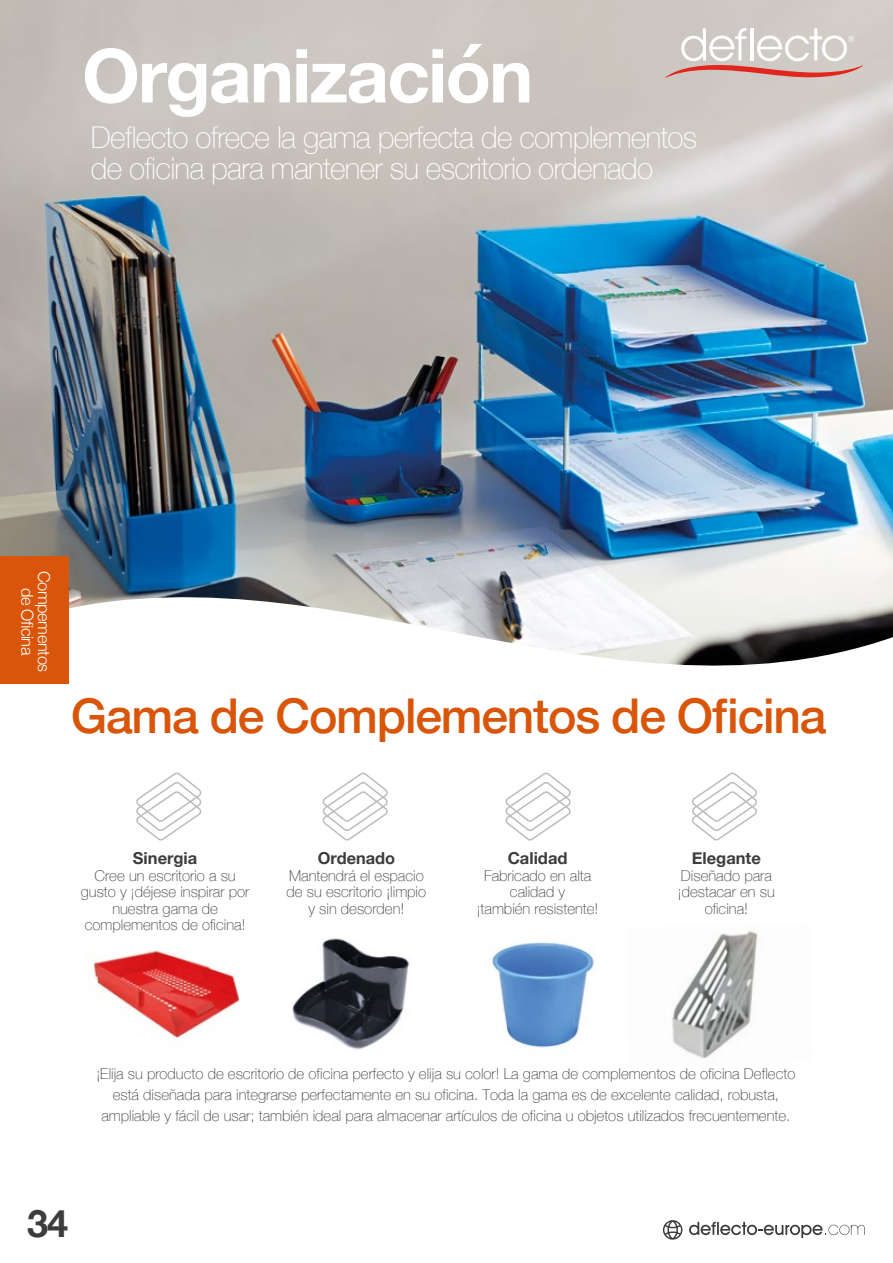
<style>
.page{position:relative;width:893px;height:1263px;background:#fff}
.page>*{position:absolute;margin:0;border:0;box-sizing:border-box;transform-origin:0 0}
.t1{font:700 74.55px "Helvetica Neue";letter-spacing:-.025em;color:#fff}
.t2{font:500 48px "Helvetica Neue";letter-spacing:-.025em;color:#d85509}
.t3{font:700 37.95px "Helvetica Neue";color:#3c3c3b}
.t4{font:100 30px/31.5px "Helvetica Neue";letter-spacing:-.025em;color:#fff}
.t5{font:700 16.5px "Helvetica Neue";color:#3c3c3b}
.t6{font:300 16.5px/16.5px "Helvetica Neue";letter-spacing:-.025em;color:#fff;text-align:center}
.t7{font:100 15px/16.5px "Helvetica Neue";color:#3c3c3b;text-align:center}
</style>
<div class="page">
<img style="left:0;top:0;width:893px;height:666px">
<svg style="left:663px;top:1220px;width:19px;height:20px"></svg>
<svg style="left:689px;top:1222px;width:176px;height:16px"></svg>
<div style="left:0;top:556px;width:69px;height:128px;background:#d85509"></div>
<svg style="left:665px;top:28px;width:198px;height:50px;background:#d7c4bf"></svg>
<svg style="left:136px;top:772px;width:66px;height:69px"></svg>
<svg style="left:322px;top:772px;width:66px;height:69px"></svg>
<svg style="left:505px;top:772px;width:66px;height:69px"></svg>
<svg style="left:692px;top:772px;width:65px;height:69px"></svg>
<img style="left:492px;top:942px;width:103px;height:106px">
<img style="left:672px;top:931px;width:86px;height:128px">
<img style="left:93px;top:950px;width:147px;height:89px">
<img style="left:292px;top:938px;width:117px;height:112px">
<h1 class="t1" style="left:82px;top:17px;width:453px">Organización</h1>
<h3 class="t4" style="left:91px;top:120px;width:608px">Deflecto ofrece la gama perfecta de complementos de oficina para mantener su escritorio ordenado</h3>
<p class="t6" style="left:53px;top:571px;width:103px;rotate:90deg">Compementos de Oficina</p>
<h2 class="t2" style="left:71px;top:677px;width:757px">Gama de Complementos de Oficina</h2>
<p class="t5" style="left:133px;top:845px;width:66px">Sinergia</p>
<p class="t7" style="left:81px;top:866px;width:170px">Cree un escritorio a su gusto y ¡déjese inspirar por nuestra gama de complementos de oficina!</p>
<p class="t5" style="left:318px;top:845px;width:79px">Ordenado</p>
<p class="t7" style="left:287px;top:866px;width:141px">Mantendrá el espacio de su escritorio ¡limpio y sin desorden!</p>
<p class="t5" style="left:508px;top:845px;width:61px">Calidad</p>
<p class="t7" style="left:477px;top:866px;width:123px">Fabricado en alta calidad y<br>¡también resistente!</p>
<p class="t5" style="left:692px;top:845px;width:71px">Elegante</p>
<p class="t7" style="left:678px;top:866px;width:98px">Diseñado para ¡destacar en su oficina!</p>
<p class="t7" style="left:96px;top:1062px;width:700px;line-height:21px">¡Elija su producto de escritorio de oficina perfecto y elija su color! La gama de complementos de oficina Deflecto está diseñada para integrarse perfectamente en su oficina. Toda la gama es de excelente calidad, robusta, ampliable y fácil de usar; también ideal para almacenar artículos de oficina u objetos utilizados frecuentemente.</p>
<h3 class="t3" style="left:27px;top:1194px;width:43px">34</h3>
</div>
